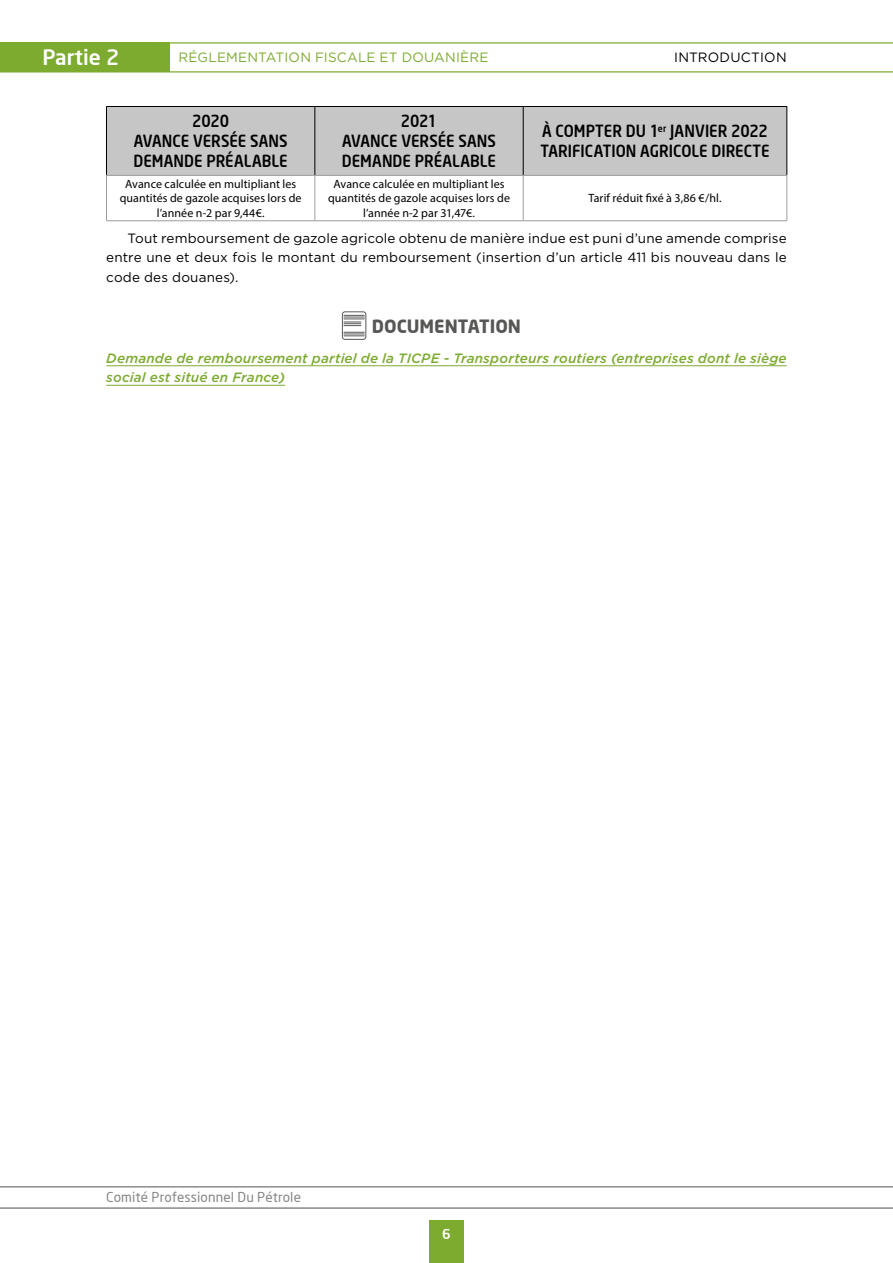
<style>
.page{position:relative;width:893px;height:1263px;background:#fff}
.page>*{position:absolute;margin:0;border:0;box-sizing:border-box;transform-origin:0 0}
.t1{font:500 21px "Neo Sans";color:#fff}
.t2{font:700 18px "Neo Sans";color:#575756}
.t3{font:500 16.5px/19.8px "Neo Sans";color:#000;text-align:center;scale:.9 1}
.t4{font:13.5px/19.5px "Gotham";letter-spacing:.01em;color:#000;text-align:justify}
.t5{font:italic 500 13.5px/19.5px "Gotham";letter-spacing:.015em;color:#7cab30}
.t6{font:13.5px "Gotham";letter-spacing:.015em;color:#7cab30}
.t7{font:13.5px "Neo Sans";letter-spacing:.01em;color:#878787}
.t8{font:500 13.5px "Neo Sans";color:#fff}
.t9{font:12px/14.4px "Myriad Pro";letter-spacing:.005em;color:#000;text-align:center}
</style>
<div class="page">
<hr style="left:0;top:43px;width:893px;height:1px;background:#7cab30">
<hr style="left:0;top:72px;width:893px;height:1px;background:#7cab30">
<hr style="left:0;top:1186px;width:893px;height:1px;background:#878787">
<hr style="left:0;top:1208px;width:893px;height:1px;background:#878787">
<div style="left:0;top:43px;width:170px;height:29px;background:#7cab30"></div>
<div style="left:429px;top:1220px;width:34px;height:43px;background:#7cab30"></div>
<div style="left:107px;top:107px;width:680px;height:68px;background:#c6c6c6"></div>
<hr style="left:315px;top:107px;width:1px;height:68px;background:#000">
<hr style="left:523px;top:107px;width:1px;height:68px;background:#000">
<hr style="left:315px;top:176px;width:1px;height:45px;background:#9d9d9c">
<hr style="left:523px;top:176px;width:1px;height:45px;background:#9d9d9c">
<hr style="left:106px;top:106px;width:209px;height:1px;background:#000">
<hr style="left:106px;top:107px;width:1px;height:68px;background:#000">
<hr style="left:315px;top:106px;width:208px;height:1px;background:#000">
<hr style="left:523px;top:106px;width:264px;height:1px;background:#000">
<hr style="left:787px;top:107px;width:1px;height:68px;background:#000">
<hr style="left:106px;top:175px;width:209px;height:1px;background:#9d9d9c">
<hr style="left:106px;top:176px;width:1px;height:45px;background:#9d9d9c">
<hr style="left:315px;top:175px;width:208px;height:1px;background:#9d9d9c">
<hr style="left:523px;top:175px;width:264px;height:1px;background:#9d9d9c">
<hr style="left:787px;top:176px;width:1px;height:45px;background:#9d9d9c">
<hr style="left:106px;top:220px;width:209px;height:1px;background:#9d9d9c">
<hr style="left:315px;top:220px;width:208px;height:1px;background:#9d9d9c">
<hr style="left:523px;top:220px;width:264px;height:1px;background:#9d9d9c">
<div style="left:342px;top:311px;width:24px;height:29px;border:1px solid #575756;border-radius:3px"></div>
<svg style="left:344px;top:315px;width:20px;height:11px"></svg>
<svg style="left:344px;top:332px;width:20px;height:4px"></svg>
<hr style="left:106px;top:365px;width:681px;height:1px;background:#7cab30">
<hr style="left:106px;top:385px;width:179px;height:1px;background:#7cab30">
<h1 class="t1" style="left:43px;top:44px;width:78px">Partie 2</h1>
<p class="t4" style="left:674px;top:47px;width:114px">INTRODUCTION</p>
<p class="t6" style="left:179px;top:49px;width:311px">RÉGLEMENTATION FISCALE ET DOUANIÈRE</p>
<p class="t3" style="left:134px;top:111px;width:173px">2020<br>AVANCE VERSÉE SANS<br>DEMANDE PRÉALABLE</p>
<p class="t3" style="left:342px;top:111px;width:173px">2021<br>AVANCE VERSÉE SANS<br>DEMANDE PRÉALABLE</p>
<p class="t3" style="left:540px;top:121px;width:256px;text-align:left">À COMPTER DU 1<sup>er</sup> JANVIER 2022<br>TARIFICATION AGRICOLE DIRECTE</p>
<p class="t9" style="left:120px;top:176px;width:183px">Avance calculée en multipliant les quantités de gazole acquises lors de l’année n-2 par 9,44€.</p>
<p class="t9" style="left:328px;top:176px;width:183px">Avance calculée en multipliant les quantités de gazole acquises lors de l’année n-2 par 31,47€.</p>
<p class="t9" style="left:588px;top:191px;width:135px">Tarif réduit fixé à 3,86 €/hl.</p>
<p class="t4" style="left:106px;top:228px;width:682px;text-indent:21px">Tout remboursement de gazole agricole obtenu de manière indue est puni d’une amende comprise entre une et deux fois le montant du remboursement (insertion d’un article 411 bis nouveau dans le code des douanes).</p>
<h2 class="t2" style="left:372px;top:315px;width:151px">DOCUMENTATION</h2>
<p class="t5" style="left:106px;top:348px;width:682px">Demande de remboursement partiel de la TICPE - Transporteurs routiers (entreprises dont le siège social est situé en France)</p>
<p class="t7" style="left:106px;top:1189px;width:196px">Comité Professionnel Du Pétrole</p>
<p class="t8" style="left:442px;top:1226px;width:10px">6</p>
</div>
